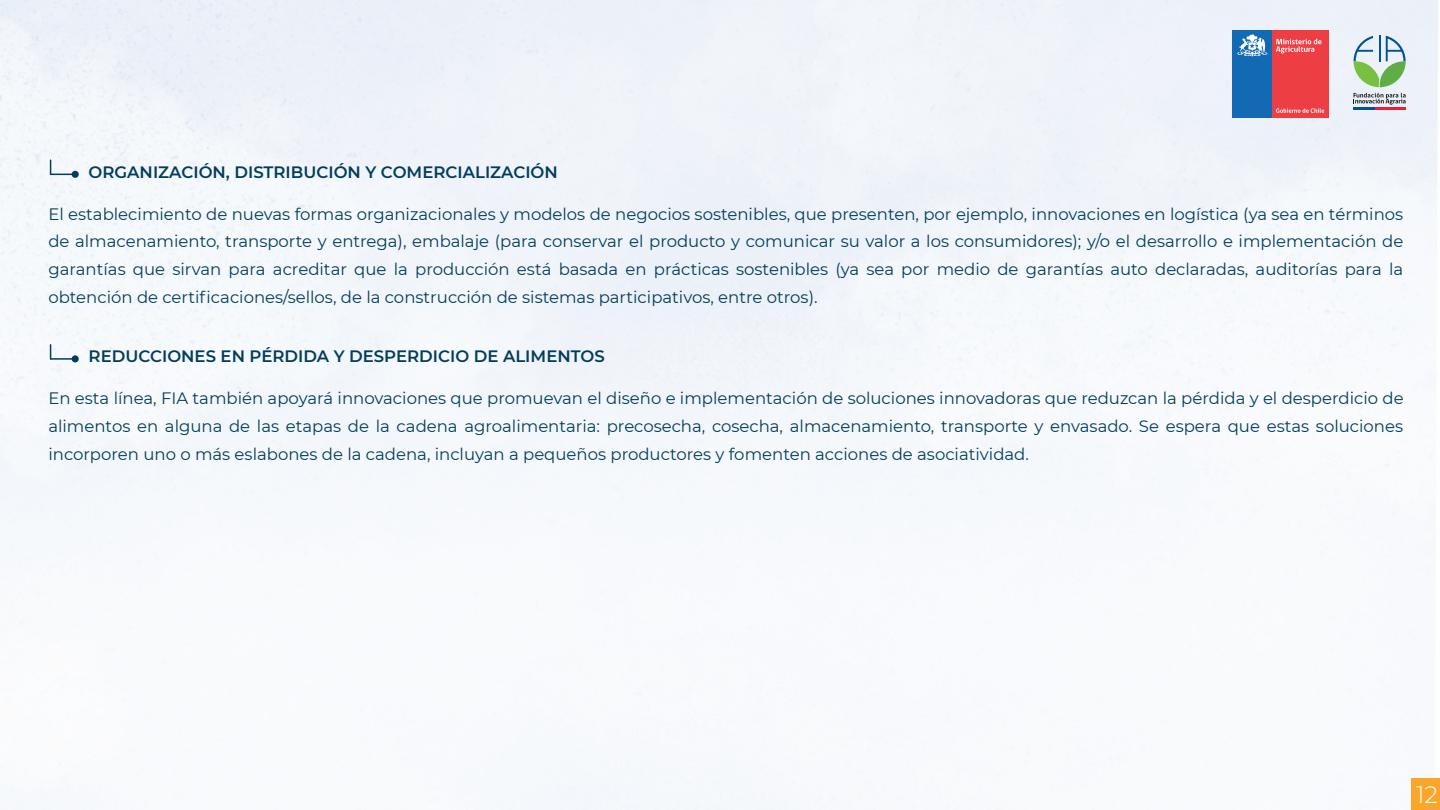
<style>
.page{position:relative;width:1440px;height:810px;background:#fff}
.page>*{position:absolute;margin:0;border:0;box-sizing:border-box;transform-origin:0 0}
.t1{font:300 23.77px "Montserrat";color:#fff}
.t2{font:16.5px/27.8px "Montserrat";color:#023d5c;text-align:justify}
.t3{font:600 16.5px "Montserrat";color:#023d5c}
</style>
<div class="page">
<img style="left:0;top:0;width:1440px;height:810px">
<div style="left:1233px;top:30px;width:39px;height:87px;background:#116ab3"></div>
<div style="left:1272px;top:30px;width:57px;height:87px;background:#ed3f43"></div>
<svg style="left:1276px;top:108px;width:48px;height:5px"></svg>
<svg style="left:1237px;top:34px;width:31px;height:23px"></svg>
<svg style="left:1276px;top:39px;width:46px;height:14px"></svg>
<svg style="left:1354px;top:93px;width:52px;height:12px"></svg>
<hr style="left:1379px;top:35px;width:2px;height:26px;background:#015396">
<svg style="left:1354px;top:36px;width:52px;height:51px;background:#abceb7"></svg>
<hr style="left:1375px;top:107px;width:31px;height:3px;background:#ed1a38">
<hr style="left:1354px;top:107px;width:21px;height:3px;background:#015396">
<svg style="left:50px;top:160px;width:25px;height:15px"></svg>
<div style="left:72px;top:171px;width:7px;height:7px;background:#023d5c;border-radius:50%"></div>
<hr style="left:51px;top:358px;width:24px;height:2px;background:#023d5c">
<svg style="left:50px;top:345px;width:1px;height:14px"></svg>
<div style="left:72px;top:355px;width:7px;height:7px;background:#023d5c;border-radius:50%"></div>
<div style="left:1412px;top:779px;width:28px;height:31px;background:#f9a62b"></div>
<p class="t3" style="left:89px;top:160px;width:471px">ORGANIZACIÓN, DISTRIBUCIÓN Y COMERCIALIZACIÓN</p>
<p class="t2" style="left:48px;top:199px;width:1357px">El establecimiento de nuevas formas organizacionales y modelos de negocios sostenibles, que presenten, por ejemplo, innovaciones en logística (ya sea en términos de almacenamiento, transporte y entrega), embalaje (para conservar el producto y comunicar su valor a los consumidores); y/o el desarrollo e implementación de garantías que sirvan para acreditar que la producción está basada en prácticas sostenibles (ya sea por medio de garantías auto declaradas, auditorías para la obtención de certificaciones/sellos, de la construcción de sistemas participativos, entre otros).</p>
<p class="t3" style="left:89px;top:345px;width:518px">REDUCCIONES EN PÉRDIDA Y DESPERDICIO DE ALIMENTOS</p>
<p class="t2" style="left:48px;top:384px;width:1357px">En esta línea, FIA también apoyará innovaciones que promuevan el diseño e implementación de soluciones innovadoras que reduzcan la pérdida y el desperdicio de alimentos en alguna de las etapas de la cadena agroalimentaria: precosecha, cosecha, almacenamiento, transporte y envasado. Se espera que estas soluciones incorporen uno o más eslabones de la cadena, incluyan a pequeños productores y fomenten acciones de asociatividad.</p>
<h1 class="t1" style="left:1416px;top:778px;width:23px">12</h1>
</div>
